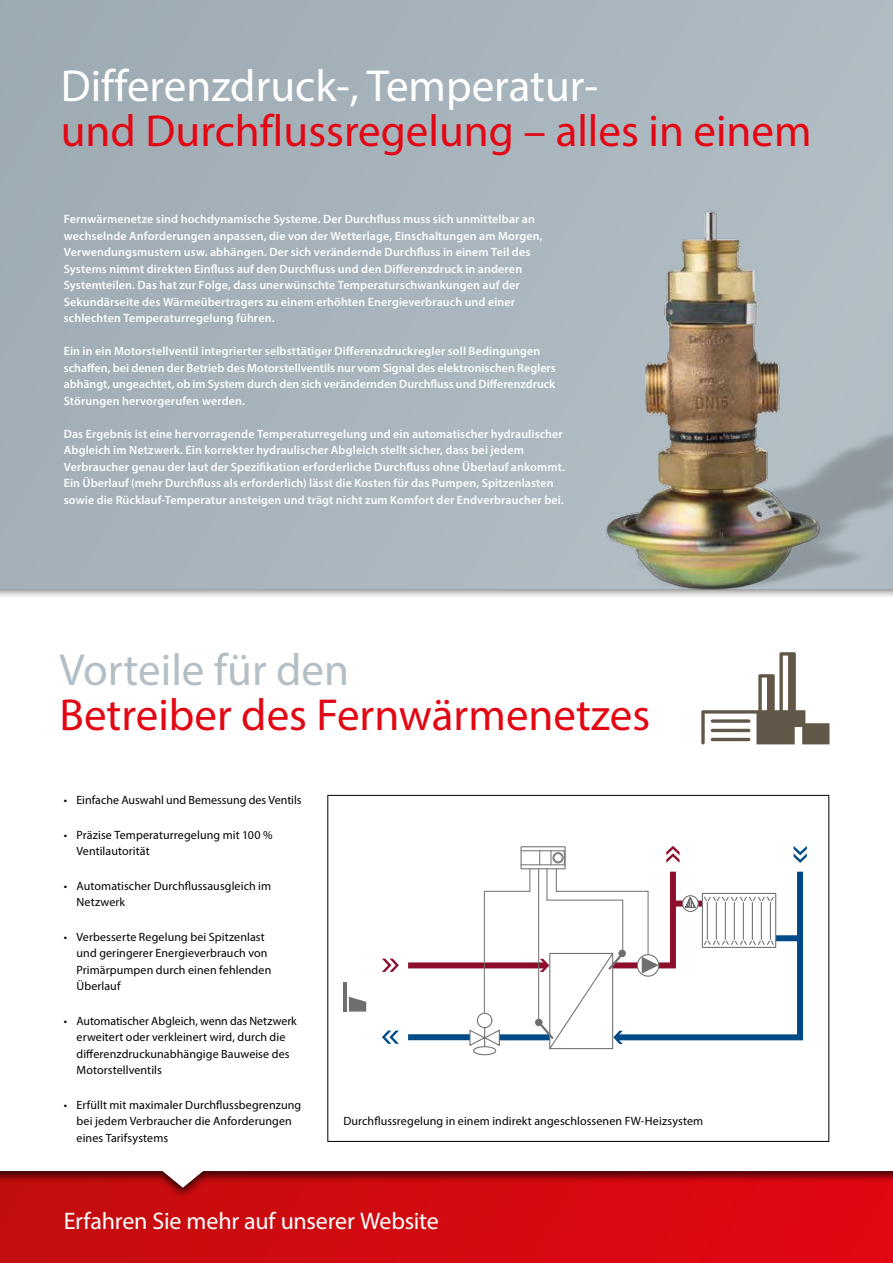
<style>
.page{position:relative;width:893px;height:1263px;background:#fff}
.page>*{position:absolute;margin:0;border:0;box-sizing:border-box;transform-origin:0 0}
.t1{font:45px "Myriad Pro";color:#e30613}
.t2{font:45px "Myriad Pro";color:#fff}
.t3{font:45px "Myriad Pro";color:#b3bec5}
.t4{font:24px "Myriad Pro";letter-spacing:-.01em;color:#fff}
.t5{font:600 12px/16.5px "Myriad Pro";letter-spacing:.01em;color:#fff}
.t6{font:12px/16.5px "Myriad Pro";letter-spacing:.005em;color:#000}
</style>
<div class="page">
<div style="left:0;top:1146px;width:893px;height:117px;background:linear-gradient(to right,#c20d0e,#e30613)"></div>
<svg style="left:0;top:723px;width:893px;height:465px"></svg>
<div style="left:0;top:0;width:893px;height:589px;background:#a4b1b9"></div>
<img style="left:389px;top:70px;width:504px;height:527px">
<div style="left:497px;top:1034px;width:60px;height:6px;background:#004b87"></div>
<div style="left:408px;top:962px;width:138px;height:6px;background:#8c0e2c"></div>
<hr style="left:343px;top:982px;width:3px;height:29px;background:#706f6f">
<svg style="left:349px;top:997px;width:17px;height:14px"></svg>
<svg style="left:382px;top:959px;width:17px;height:13px"></svg>
<svg style="left:382px;top:1030px;width:17px;height:14px"></svg>
<div style="left:535px;top:1019px;width:8px;height:7px;background:#706f6f;border-radius:50%"></div>
<svg style="left:484px;top:868px;width:46px;height:148px"></svg>
<div style="left:521px;top:847px;width:44px;height:22px;background:#fff"></div>
<div style="left:520px;top:846px;width:46px;height:23px;border:1px solid #706f6f"></div>
<hr style="left:521px;top:850px;width:44px;height:1px;background:#706f6f">
<hr style="left:521px;top:864px;width:44px;height:1px;background:#706f6f">
<svg style="left:538px;top:846px;width:269px;height:204px"></svg>
<div style="left:553px;top:853px;width:10px;height:10px;background:#7d7c7c;border-radius:50%"></div>
<div style="left:553px;top:852px;width:11px;height:11px;border:1px solid #706f6f;border-radius:50%"></div>
<div style="left:554px;top:854px;width:8px;height:8px;background:#fff;border-radius:50%"></div>
<div style="left:554px;top:853px;width:9px;height:9px;border:1px solid #706f6f;border-radius:50%"></div>
<div style="left:408px;top:1034px;width:66px;height:6px;background:#004b87"></div>
<div style="left:477px;top:1013px;width:15px;height:15px;background:#fff;border-radius:50%"></div>
<div style="left:477px;top:1013px;width:15px;height:15px;border:1px solid #706f6f;border-radius:50%"></div>
<svg style="left:469px;top:1027px;width:31px;height:20px"></svg>
<div style="left:474px;top:1047px;width:22px;height:8px;background:#fff;border-radius:50%"></div>
<div style="left:473px;top:1046px;width:23px;height:9px;border:1px solid #706f6f;border-radius:50%"></div>
<svg style="left:701px;top:652px;width:128px;height:92px"></svg>
<h1 class="t2" style="left:61px;top:59px;width:539px">Differenzdruck-, Temperatur-</h1>
<h1 class="t1" style="left:61px;top:104px;width:752px">und Durchflussregelung – alles in einem</h1>
<p class="t5" style="left:64px;top:210px;width:480px">Fernwärmenetze sind hochdynamische Systeme. Der Durchfluss muss sich unmittelbar an wechselnde Anforderungen anpassen, die von der Wetterlage, Einschaltungen am Morgen, Verwendungsmustern usw. abhängen. Der sich verändernde Durchfluss in einem Teil des Systems nimmt direkten Einfluss auf den Durchfluss und den Differenzdruck in anderen Systemteilen. Das hat zur Folge, dass unerwünschte Temperaturschwankungen auf der Sekundärseite des Wärmeübertragers zu einem erhöhten Energieverbrauch und einer schlechten Temperaturregelung führen.</p>
<p class="t5" style="left:64px;top:342px;width:494px">Ein in ein Motorstellventil integrierter selbsttätiger Differenzdruckregler soll Bedingungen schaffen, bei denen der Betrieb des Motorstellventils nur vom Signal des elektronischen Reglers abhängt, ungeachtet, ob im System durch den sich verändernden Durchfluss und Differenzdruck Störungen hervorgerufen werden.</p>
<p class="t5" style="left:64px;top:425px;width:503px">Das Ergebnis ist eine hervorragende Temperaturregelung und ein automatischer hydraulischer Abgleich im Netzwerk. Ein korrekter hydraulischer Abgleich stellt sicher, dass bei jedem Verbraucher genau der laut der Spezifikation erforderliche Durchfluss ohne Überlauf ankommt.<br>Ein Überlauf (mehr Durchfluss als erforderlich) lässt die Kosten für das Pumpen, Spitzenlasten sowie die Rücklauf-Temperatur ansteigen und trägt nicht zum Komfort der Endverbraucher bei.</p>
<h1 class="t3" style="left:60px;top:642px;width:291px">Vorteile für den</h1>
<h1 class="t1" style="left:60px;top:687px;width:592px">Betreiber des Fernwärmenetzes</h1>
<p class="t6" style="left:64px;top:791px;width:239px">• Einfache Auswahl und Bemessung des Ventils</p>
<p class="t6" style="left:77px;top:826px;width:198px;text-indent:-13px">• Präzise Temperaturregelung mit 100 %<br>Ventilautorität</p>
<p class="t6" style="left:77px;top:877px;width:196px;text-indent:-13px">• Automatischer Durchflussausgleich im<br>Netzwerk</p>
<p class="t6" style="left:77px;top:928px;width:196px;text-indent:-13px">• Verbesserte Regelung bei Spitzenlast und geringerer Energieverbrauch von<br>Primärpumpen durch einen fehlenden<br>Überlauf</p>
<p class="t6" style="left:77px;top:1012px;width:222px;text-indent:-13px">• Automatischer Abgleich, wenn das Netzwerk erweitert oder verkleinert wird, durch die differenzdruckunabhängige Bauweise des Motorstellventils</p>
<p class="t6" style="left:77px;top:1096px;width:226px;text-indent:-13px">• Erfüllt mit maximaler Durchflussbegrenzung bei jedem Verbraucher die Anforderungen eines Tarifsystems</p>
<p class="t6" style="left:343px;top:1113px;width:361px">Durchflussregelung in einem indirekt angeschlossenen FW-Heizsystem</p>
<h2 class="t4" style="left:64px;top:1206px;width:377px">Erfahren Sie mehr auf unserer Website</h2>
</div>
